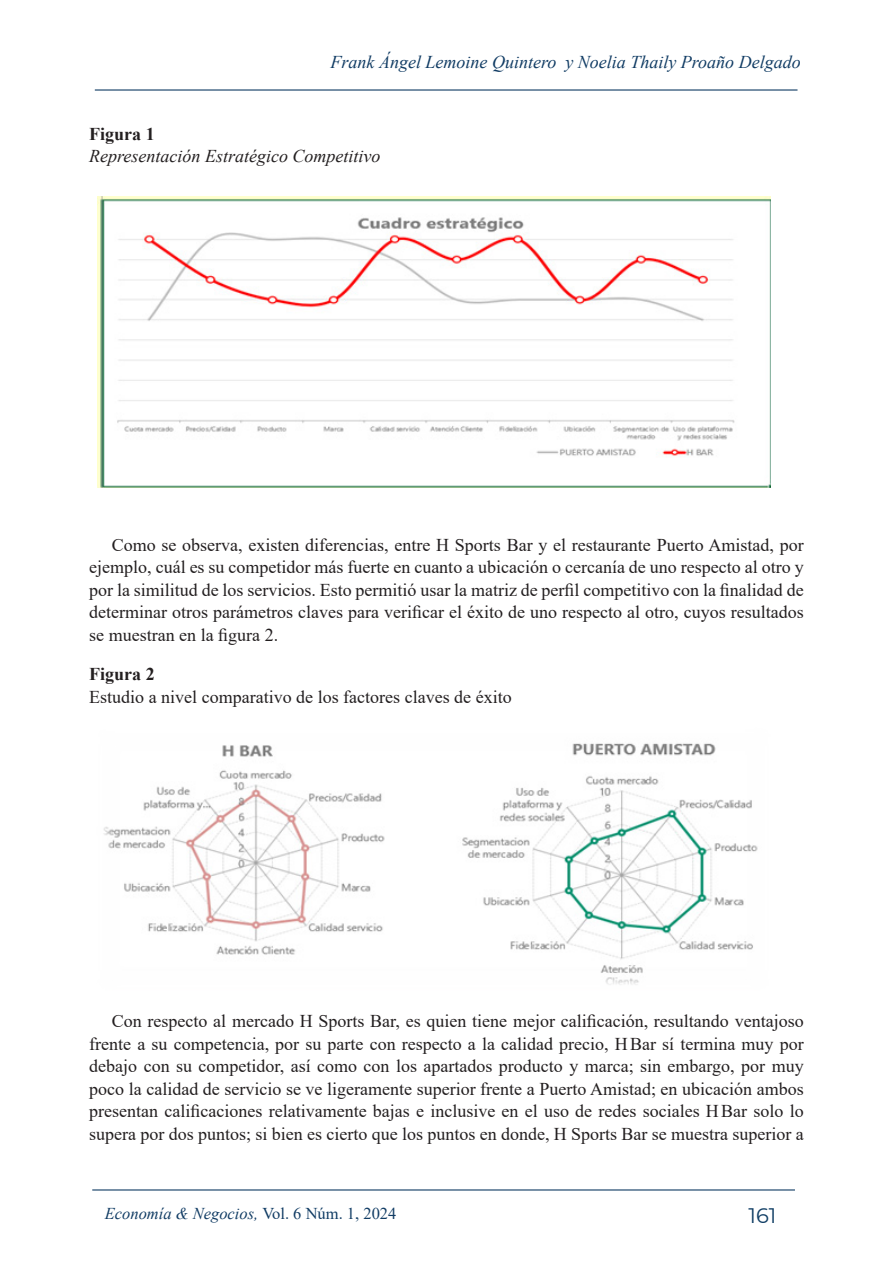
<style>
.page{position:relative;width:893px;height:1263px;background:#fff}
.page>*{position:absolute;margin:0;border:0;box-sizing:border-box;transform-origin:0 0}
.t1{font:21px "Montserrat";color:#0f3d64}
.t2{font:18px/22.5px "Times New Roman";color:#231f20;text-align:justify}
.t3{font:italic 18px "Times New Roman";color:#113c64}
.t4{font:italic 18px "Times New Roman";color:#231f20}
.t5{font:700 18px "Times New Roman";color:#231f20}
.t6{font:italic 16.5px "Times New Roman";color:#113c64}
.s1{font-style:normal}
</style>
<div class="page">
<hr style="left:95px;top:89px;width:702px;height:2px;background:#113c64">
<hr style="left:92px;top:1189px;width:703px;height:1px;background:#113c64">
<img style="left:97px;top:196px;width:673px;height:292px">
<img style="left:103px;top:743px;width:655px;height:242px">
<p class="t3" style="left:331px;top:49px;width:472px">Frank Ángel Lemoine Quintero y Noelia Thaily Proaño Delgado</p>
<p class="t5" style="left:89px;top:121px;width:67px">Figura 1</p>
<p class="t4" style="left:89px;top:144px;width:293px">Representación Estratégico Competitivo</p>
<p class="t2" style="left:89px;top:533px;width:716px;text-indent:22px">Como se observa, existen diferencias, entre H Sports Bar y el restaurante Puerto Amistad, por ejemplo, cuál es su competidor más fuerte en cuanto a ubicación o cercanía de uno respecto al otro y por la similitud de los servicios. Esto permitió usar la matriz de perfil competitivo con la finalidad de determinar otros parámetros claves para verificar el éxito de uno respecto al otro, cuyos resultados se muestran en la figura 2.</p>
<p class="t5" style="left:89px;top:661px;width:67px">Figura 2</p>
<p class="t2" style="left:89px;top:685px;width:424px">Estudio a nivel comparativo de los factores claves de éxito</p>
<p class="t2" style="left:89px;top:1010px;width:716px;text-indent:22px">Con respecto al mercado H Sports Bar, es quien tiene mejor calificación, resultando ventajoso frente a su competencia, por su parte con respecto a la calidad precio, HBar sí termina muy por debajo con su competidor, así como con los apartados producto y marca; sin embargo, por muy poco la calidad de servicio se ve ligeramente superior frente a Puerto Amistad; en ubicación ambos presentan calificaciones relativamente bajas e inclusive en el uso de redes sociales HBar solo lo supera por dos puntos; si bien es cierto que los puntos en donde, H Sports Bar se muestra superior a</p>
<p class="t6" style="left:105px;top:1202px;width:293px">Economía &amp; Negocios, <span class="s1">Vol. 6 Núm. 1, 2024</span></p>
<p class="t1" style="left:749px;top:1201px;width:29px">161</p>
</div>
